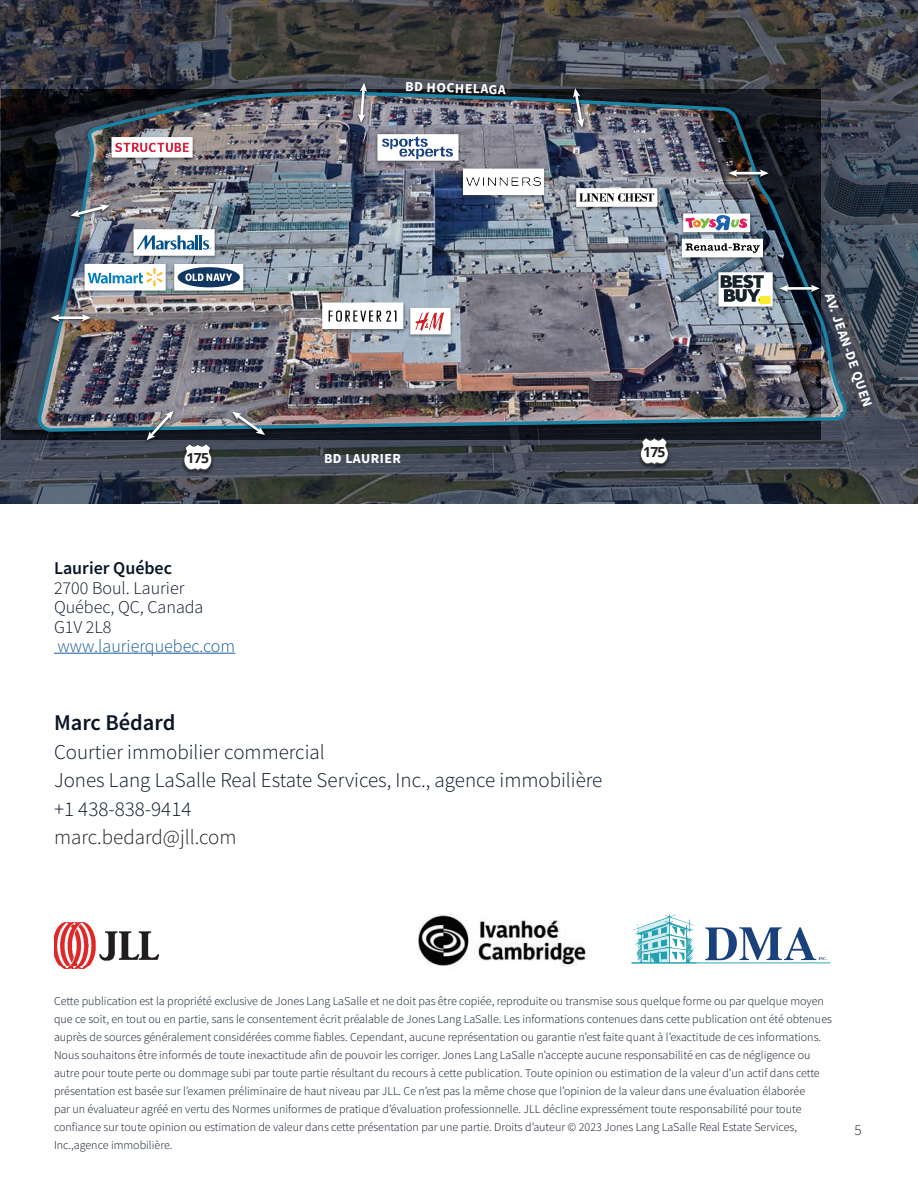
<style>
.page{position:relative;width:918px;height:1188px;background:#fff}
.page>*{position:absolute;margin:0;border:0;box-sizing:border-box;transform-origin:0 0}
.t1{font:600 22.5px "Source Sans Pro";color:#091526}
.t2{font:300 21px/28.5px "Source Sans Pro";color:#091526}
.t3{font:300 21px "Source Sans Pro";color:#231f20}
.t4{font:300 18px/19.5px "Source Sans Pro";color:#091526}
.t5{font:300 18px "Source Sans Pro";color:#175d9e}
.t6{font:600 18px "Source Sans Pro";color:#091526}
.t7{font:300 15px "Source Sans Pro";color:#231f20}
.t8{font:700 13.8px "Source Sans Pro";letter-spacing:.035em;color:#fff}
.t9{font:700 13.8px "Open Sans";letter-spacing:-.05em;color:#231f20}
.t10{font:300 12px/18px "Source Sans Pro";color:#091526}
</style>
<div class="page">
<hr style="left:54px;top:653px;width:181px;height:1px;background:#175d9e">
<svg style="left:0;top:0;width:918px;height:503px;background:#3d4148"></svg>
<svg style="left:4px;top:93px;width:34px;height:337px;background:#161921"></svg>
<img style="left:38px;top:89px;width:813px;height:345px">
<img style="left:636px;top:435px;width:37px;height:37px">
<svg style="left:640px;top:436px;width:29px;height:30px"></svg>
<img style="left:180px;top:441px;width:36px;height:37px">
<svg style="left:183px;top:441px;width:30px;height:31px"></svg>
<img style="left:47px;top:311px;width:48px;height:16px">
<hr style="left:57px;top:316px;width:27px;height:3px;background:#fff">
<svg style="left:82px;top:314px;width:9px;height:7px"></svg>
<svg style="left:51px;top:314px;width:9px;height:7px"></svg>
<img style="left:67px;top:202px;width:46px;height:20px">
<svg style="left:71px;top:204px;width:39px;height:13px"></svg>
<img style="left:725px;top:167px;width:47px;height:15px">
<hr style="left:735px;top:172px;width:27px;height:2px;background:#fff">
<svg style="left:760px;top:169px;width:9px;height:8px"></svg>
<svg style="left:728px;top:169px;width:9px;height:8px"></svg>
<img style="left:777px;top:282px;width:47px;height:15px">
<hr style="left:786px;top:287px;width:27px;height:3px;background:#fff">
<svg style="left:811px;top:285px;width:9px;height:7px"></svg>
<svg style="left:779px;top:285px;width:10px;height:7px"></svg>
<img style="left:143px;top:408px;width:35px;height:38px">
<svg style="left:147px;top:411px;width:27px;height:29px"></svg>
<img style="left:228px;top:409px;width:41px;height:31px">
<svg style="left:232px;top:412px;width:33px;height:23px"></svg>
<img style="left:354px;top:80px;width:17px;height:48px">
<svg style="left:358px;top:83px;width:9px;height:40px"></svg>
<img style="left:569px;top:86px;width:19px;height:47px">
<svg style="left:573px;top:88px;width:11px;height:40px"></svg>
<img style="left:81px;top:261px;width:166px;height:35px">
<svg style="left:85px;top:264px;width:81px;height:27px"></svg>
<svg style="left:174px;top:264px;width:69px;height:27px"></svg>
<img style="left:130px;top:226px;width:88px;height:35px">
<svg style="left:134px;top:229px;width:81px;height:27px"></svg>
<img style="left:374px;top:132px;width:89px;height:34px">
<svg style="left:377px;top:134px;width:82px;height:27px"></svg>
<img style="left:381px;top:135px;width:74px;height:25px">
<img style="left:107px;top:134px;width:90px;height:29px">
<svg style="left:112px;top:137px;width:81px;height:21px"></svg>
<img style="left:115px;top:139px;width:74px;height:17px">
<img style="left:459px;top:166px;width:89px;height:34px">
<svg style="left:463px;top:169px;width:81px;height:26px"></svg>
<img style="left:466px;top:178px;width:75px;height:8px">
<img style="left:714px;top:269px;width:63px;height:43px">
<svg style="left:718px;top:272px;width:55px;height:35px"></svg>
<img style="left:678px;top:236px;width:89px;height:27px">
<svg style="left:682px;top:239px;width:81px;height:18px"></svg>
<img style="left:685px;top:228px;width:75px;height:40px">
<img style="left:572px;top:186px;width:89px;height:26px">
<svg style="left:576px;top:188px;width:81px;height:19px"></svg>
<img style="left:679px;top:211px;width:75px;height:26px">
<svg style="left:683px;top:213px;width:67px;height:19px"></svg>
<img style="left:407px;top:305px;width:48px;height:34px">
<svg style="left:410px;top:308px;width:41px;height:26px"></svg>
<img style="left:416px;top:313px;width:27px;height:18px">
<img style="left:318px;top:300px;width:89px;height:34px">
<svg style="left:322px;top:302px;width:81px;height:27px"></svg>
<img style="left:328px;top:310px;width:70px;height:12px">
<img style="left:419px;top:914px;width:169px;height:52px">
<img style="left:54px;top:923px;width:104px;height:46px">
<svg style="left:631px;top:914px;width:199px;height:49px"></svg>
<p class="t8" style="left:406px;top:77px;width:102px;rotate:2deg">BD HOCHELAGA</p>
<p class="t9" style="left:187px;top:448px;width:24px">175</p>
<h3 class="t6" style="left:54px;top:556px;width:120px">Laurier Québec</h3>
<h3 class="t4" style="left:54px;top:578px;width:151px">2700 Boul. Laurier<br>Québec, QC, Canada<br>G1V 2L8</h3>
<h3 class="t5" style="left:58px;top:635px;width:179px">www.laurierquebec.com</h3>
<p class="t8" style="left:324px;top:449px;width:79px">BD LAURIER</p>
<h1 class="t1" style="left:54px;top:708px;width:123px">Marc Bédard</h1>
<h2 class="t2" style="left:54px;top:737px;width:550px">Courtier immobilier commercial<br>Jones Lang LaSalle Real Estate Services, Inc., agence immobilière +1 438-838-9414</h2>
<h2 class="t3" style="left:54px;top:824px;width:184px">marc.bedard@jll.com</h2>
<p class="t9" style="left:643px;top:442px;width:24px">175</p>
<p class="t8" style="left:838px;top:290px;width:121px;rotate:71deg">AV. JEAN-DE QUEN</p>
<p class="t10" style="left:54px;top:992px;width:779px">Cette publication est la propriété exclusive de Jones Lang LaSalle et ne doit pas être copiée, reproduite ou transmise sous quelque forme ou par quelque moyen que ce soit, en tout ou en partie, sans le consentement écrit préalable de Jones Lang LaSalle. Les informations contenues dans cette publication ont été obtenues auprès de sources généralement considérées comme fiables. Cependant, aucune représentation ou garantie n’est faite quant à l’exactitude de ces informations.<br>Nous souhaitons être informés de toute inexactitude afin de pouvoir les corriger. Jones Lang LaSalle n’accepte aucune responsabilité en cas de négligence ou autre pour toute perte ou dommage subi par toute partie résultant du recours à cette publication. Toute opinion ou estimation de la valeur d’un actif dans cette présentation est basée sur l’examen préliminaire de haut niveau par JLL. Ce n’est pas la même chose que l’opinion de la valeur dans une évaluation élaborée<br>par un évaluateur agréé en vertu des Normes uniformes de pratique d’évaluation professionnelle. JLL décline expressément toute responsabilité pour toute confiance sur toute opinion ou estimation de valeur dans cette présentation par une partie. Droits d’auteur © 2023 Jones Lang LaSalle Real Estate Services, Inc.,agence immobilière.</p>
<p class="t7" style="left:855px;top:1121px;width:9px">5</p>
</div>
